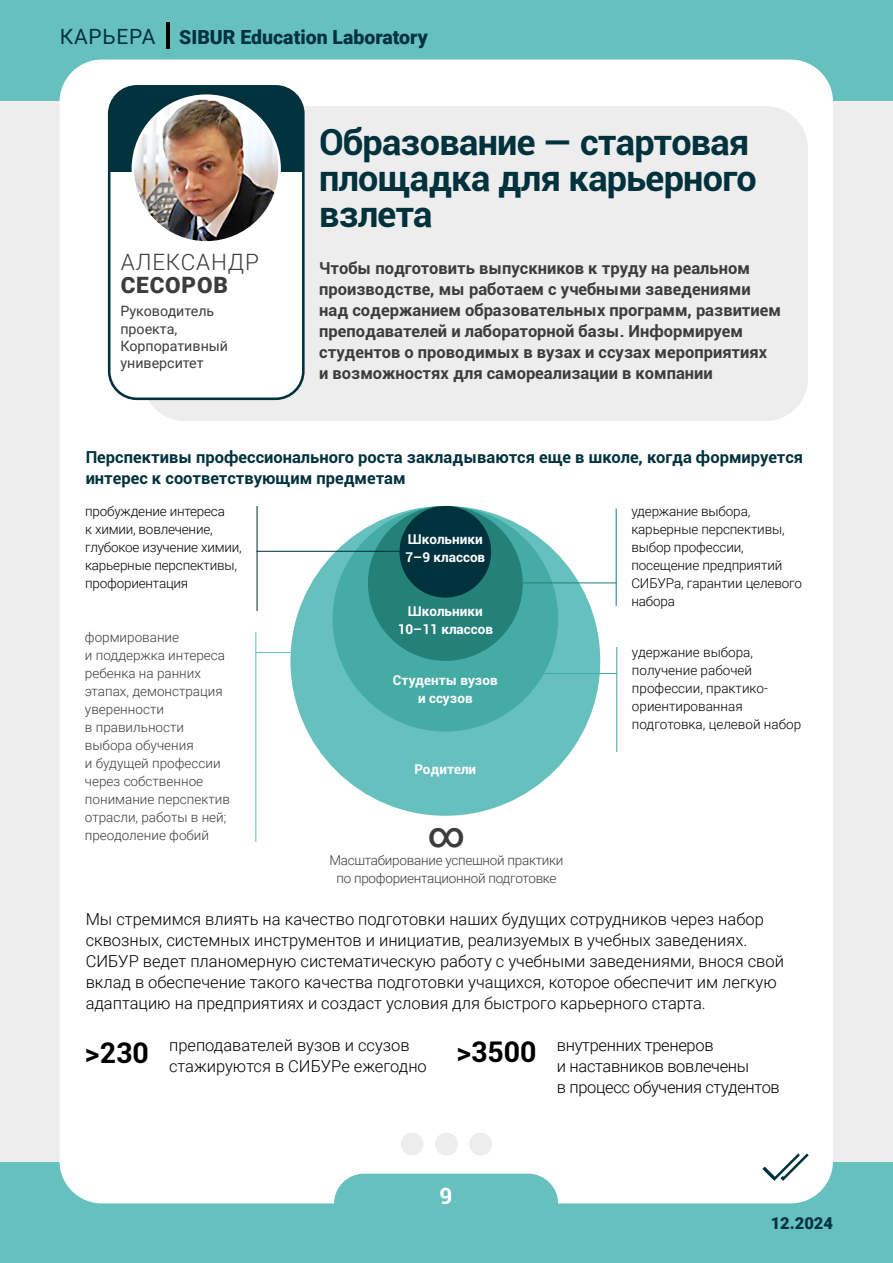
<style>
.page{position:relative;width:893px;height:1263px;background:#ededed}
.page>*{position:absolute;margin:0;border:0;box-sizing:border-box;transform-origin:0 0}
.t1{font:700 36px/36px "Roboto";letter-spacing:-.02em;color:#00323d}
.t2{font:500 36px "Roboto";color:#3c3c3b}
.t3{font:700 28.5px "Roboto";color:#000}
.t4{font:300 22.5px "Roboto";letter-spacing:.035em;color:#3c3c3b}
.t5{font:900 22.5px "Roboto";letter-spacing:.035em;color:#3c3c3b}
.t6{font:700 22.5px "Roboto";color:#fff}
.t7{font:900 19.5px "Roboto";color:#00323d}
.t8{font:300 16.5px/21px "Roboto";color:#000}
.t9{font:700 16.5px/21px "Roboto";color:#3c3c3b}
.t10{font:700 16.5px/21px "Roboto";color:#00323d}
.t11{font:300 16.5px/21px "Roboto";letter-spacing:-.02em;color:#000}
.t12{font:900 16.5px "Roboto";color:#00323d}
.t13{font:14.25px/17.1px "Roboto";color:#3c3c3b}
.t14{font:300 13.5px/18px "Roboto";letter-spacing:-.01em;color:#020203}
.t15{font:300 13.5px/18px "Roboto";color:#3c3c3b}
.t16{font:700 13.5px/18px "Roboto";color:#fff;text-align:center}
.t17{font:300 13.5px "Roboto";letter-spacing:-.02em;color:#3c3c3b}
.s1{font-weight:400;font-size:21px}
</style>
<div class="page">
<div style="left:1px;top:0;width:892px;height:100px;background:#66c1be"></div>
<div style="left:1px;top:1163px;width:892px;height:100px;background:#66c1be"></div>
<div style="left:60px;top:60px;width:773px;height:1143px;background:#fff;border-radius:43px"></div>
<div style="left:334px;top:1174px;width:224px;height:59px;background:#66c1be;border-radius:30px"></div>
<div style="left:469px;top:1133px;width:23px;height:22px;background:#ededed;border-radius:50%"></div>
<div style="left:435px;top:1133px;width:23px;height:22px;background:#ededed;border-radius:50%"></div>
<div style="left:401px;top:1133px;width:23px;height:22px;background:#ededed;border-radius:50%"></div>
<svg style="left:762px;top:1153px;width:47px;height:28px"></svg>
<hr style="left:166px;top:23px;width:4px;height:26px;background:#000">
<div style="left:142px;top:106px;width:666px;height:315px;background:#ededed;border-radius:43px"></div>
<hr style="left:0;top:1212px;width:1px;height:51px;background:#66c1be">
<div style="left:290px;top:506px;width:310px;height:310px;background:#66c1be;border-radius:50%"></div>
<div style="left:333px;top:506px;width:225px;height:226px;background:#45aba5;border-radius:50%"></div>
<div style="left:368px;top:506px;width:155px;height:155px;background:#23817a;border-radius:50%"></div>
<div style="left:399px;top:506px;width:92px;height:92px;background:#00323d;border-radius:50%"></div>
<hr style="left:255px;top:652px;width:35px;height:1px;background:#66c1be">
<hr style="left:257px;top:551px;width:148px;height:1px;background:#00323d">
<hr style="left:257px;top:506px;width:1px;height:105px;background:#00323d">
<hr style="left:473px;top:673px;width:144px;height:1px;background:#45aba5">
<hr style="left:616px;top:647px;width:1px;height:105px;background:#45aba5">
<hr style="left:487px;top:582px;width:130px;height:1px;background:#23817a">
<hr style="left:616px;top:508px;width:1px;height:98px;background:#23817a">
<hr style="left:255px;top:632px;width:1px;height:210px;background:#66c1be">
<div style="left:109px;top:86px;width:194px;height:313px;background:#00323d;border-radius:28px"></div>
<div style="left:109px;top:172px;width:192px;height:227px;background:#fff"></div>
<div style="left:108px;top:85px;width:197px;height:315px;border:3px solid #00323d;border-radius:28px"></div>
<img style="left:133px;top:96px;width:147px;height:146px;border-radius:73px">
<div style="left:132px;top:94px;width:149px;height:150px;border:3px solid #fff;border-radius:50%"></div>
<p class="t7" style="left:60px;top:23px;width:369px"><span class="s1">КАРЬЕРА</span> SIBUR Education Laboratory</p>
<h3 class="t4" style="left:121px;top:246px;width:140px">АЛЕКСАНДР</h3>
<h3 class="t5" style="left:121px;top:269px;width:109px">СЕСОРОВ</h3>
<p class="t13" style="left:120px;top:302px;width:109px">Руководитель проекта,<br>Корпоративный университет</p>
<h1 class="t1" style="left:319px;top:123px;width:439px">Образование — стартовая площадка для карьерного взлета</h1>
<p class="t9" style="left:319px;top:257px;width:463px">Чтобы подготовить выпускников к труду на реальном производстве, мы работаем с учебными заведениями над содержанием образовательных программ, развитием преподавателей и лабораторной базы. Информируем студентов о проводимых в вузах и ссузах мероприятиях<br>и возможностях для самореализации в компании</p>
<p class="t10" style="left:86px;top:446px;width:719px">Перспективы профессионального роста закладываются еще в школе, когда формируется интерес к соответствующим предметам</p>
<p class="t14" style="left:85px;top:502px;width:158px">пробуждение интереса<br>к химии, вовлечение, глубокое изучение химии, карьерные перспективы, профориентация</p>
<p class="t15" style="left:85px;top:628px;width:146px">формирование<br>и поддержка интереса ребенка на ранних этапах, демонстрация уверенности<br>в правильности выбора обучения<br>и будущей профессии через собственное понимание перспектив отрасли, работы в ней; преодоление фобий</p>
<p class="t16" style="left:405px;top:530px;width:81px;text-align:left">Школьники<br>7–9 классов</p>
<p class="t16" style="left:398px;top:602px;width:97px">Школьники<br>10–11 классов</p>
<p class="t16" style="left:393px;top:670px;width:106px">Студенты вузов и ссузов</p>
<p class="t16" style="left:414px;top:759px;width:63px">Родители</p>
<h1 class="t2" style="left:428px;top:809px;width:39px">∞</h1>
<p class="t17" style="left:336px;top:869px;width:222px">по профориентационной подготовке</p>
<p class="t17" style="left:329px;top:851px;width:236px">Масштабирование успешной практики</p>
<p class="t14" style="left:631px;top:502px;width:172px">удержание выбора, карьерные перспективы, выбор профессии, посещение предприятий<br>СИБУРа, гарантии целевого набора</p>
<p class="t14" style="left:632px;top:643px;width:171px">удержание выбора, получение рабочей профессии, практико&shy;ориентированная подготовка, целевой набор</p>
<p class="t8" style="left:86px;top:908px;width:700px">Мы стремимся влиять на качество подготовки наших будущих сотрудников через набор сквозных, системных инструментов и инициатив, реализуемых в учебных заведениях.<br>СИБУР ведет планомерную систематическую работу с учебными заведениями, внося свой вклад в обеспечение такого качества подготовки учащихся, которое обеспечит им легкую адаптацию на предприятиях и создаст условия для быстрого карьерного старта.</p>
<p class="t8" style="left:169px;top:1034px;width:259px">преподавателей вузов и ссузов стажируются в СИБУРе ежегодно</p>
<h2 class="t3" style="left:456px;top:1031px;width:82px">&gt;3500</h2>
<h2 class="t3" style="left:85px;top:1032px;width:65px">&gt;230</h2>
<p class="t11" style="left:557px;top:1034px;width:224px">внутренних тренеров<br>и наставников вовлечены<br>в процесс обучения студентов</p>
<h3 class="t6" style="left:440px;top:1180px;width:14px">9</h3>
<p class="t12" style="left:771px;top:1212px;width:64px">12.2024</p>
</div>
